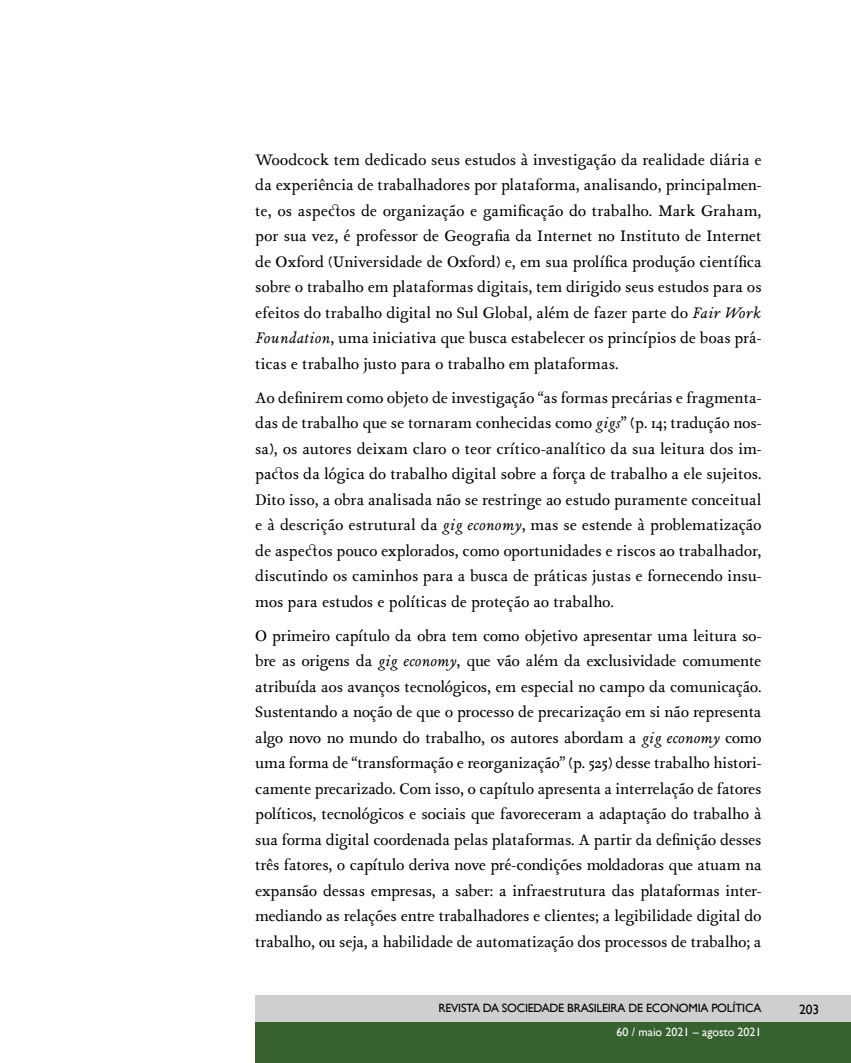
<style>
.page{position:relative;width:851px;height:1063px;background:#fff}
.page>*{position:absolute;margin:0;border:0;box-sizing:border-box;transform-origin:0 0}
.t1{font:16.5px/25.5px "Isidora";letter-spacing:-.01em;color:#000;text-align:justify}
.t2{font:13.5px "Gill Sans";color:#000}
.t3{font:12px "Gill Sans";letter-spacing:-.02em;color:#000}
.t4{font:12px "Gill Sans";color:#fff}
.s1{font-style:italic}
</style>
<div class="page">
<div style="left:255px;top:1022px;width:595px;height:41px;background:#37612f"></div>
<div style="left:255px;top:995px;width:595px;height:27px;background:#cdcfd0"></div>
<p class="t1" style="left:255px;top:146px;width:508px">Woodcock tem dedicado seus estudos à investigação da realidade diária e da experiência de trabalhadores por plataforma, analisando, principalmen&shy;te, os aspectos de organização e gamificação do trabalho. Mark Graham, por sua vez, é professor de Geografia da Internet no Instituto de Internet de Oxford (Universidade de Oxford) e, em sua prolífica produção científica sobre o trabalho em plataformas digitais, tem dirigido seus estudos para os efeitos do trabalho digital no Sul Global, além de fazer parte do <span class="s1">Fair Work Foundation</span>, uma iniciativa que busca estabelecer os princípios de boas prá&shy;ticas e trabalho justo para o trabalho em plataformas.</p>
<p class="t1" style="left:255px;top:384px;width:508px">Ao definirem como objeto de investigação “as formas precárias e fragmenta&shy;das de trabalho que se tornaram conhecidas como <span class="s1">gigs</span>” (p. 14; tradução nos&shy;sa), os autores deixam claro o teor crítico-analítico da sua leitura dos im&shy;pactos da lógica do trabalho digital sobre a força de trabalho a ele sujeitos.<br>Dito isso, a obra analisada não se restringe ao estudo puramente conceitual e à descrição estrutural da <span class="s1">gig economy</span>, mas se estende à problematização de aspectos pouco explorados, como oportunidades e riscos ao trabalhador, discutindo os caminhos para a busca de práticas justas e fornecendo insu&shy;mos para estudos e políticas de proteção ao trabalho.</p>
<p class="t1" style="left:255px;top:622px;width:508px">O primeiro capítulo da obra tem como objetivo apresentar uma leitura so&shy;bre as origens da <span class="s1">gig economy</span>, que vão além da exclusividade comumente atribuída aos avanços tecnológicos, em especial no campo da comunicação.<br>Sustentando a noção de que o processo de precarização em si não representa algo novo no mundo do trabalho, os autores abordam a <span class="s1">gig economy</span> como uma forma de “transformação e reorganização” (p. 525) desse trabalho histori&shy;camente precarizado. Com isso, o capítulo apresenta a interrelação de fatores políticos, tecnológicos e sociais que favoreceram a adaptação do trabalho à sua forma digital coordenada pelas plataformas. A partir da definição desses três fatores, o capítulo deriva nove pré-condições moldadoras que atuam na expansão dessas empresas, a saber: a infraestrutura das plataformas inter&shy;mediando as relações entre trabalhadores e clientes; a legibilidade digital do trabalho, ou seja, a habilidade de automatização dos processos de trabalho; a</p>
<p class="t3" style="left:438px;top:1001px;width:324px">REVISTA DA SOCIEDADE BRASILEIRA DE ECONOMIA POLÍTICA</p>
<p class="t4" style="left:616px;top:1025px;width:146px">60 / maio 2021 – agosto 2021</p>
<p class="t2" style="left:799px;top:1001px;width:22px">203</p>
</div>
